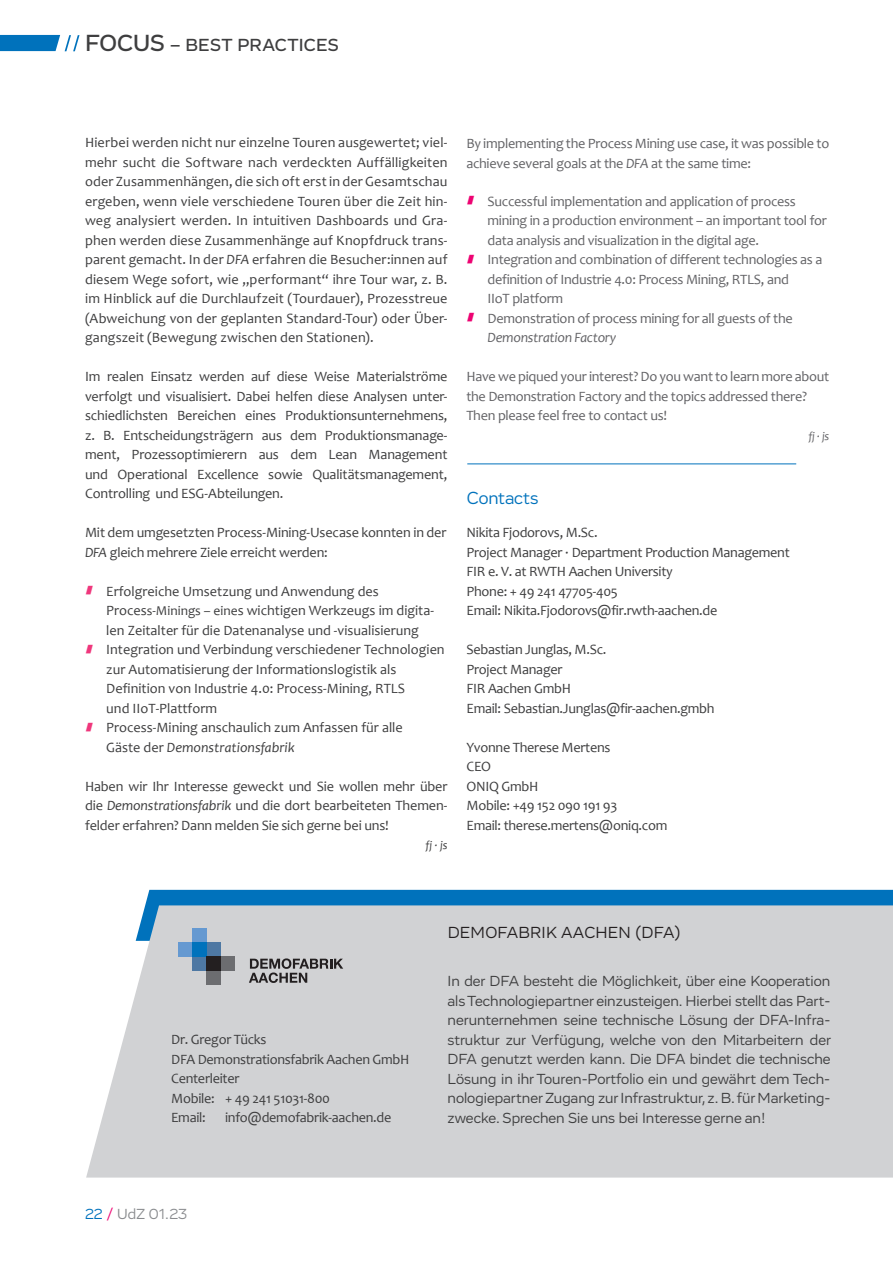
<style>
.page{position:relative;width:893px;height:1263px;background:#fff}
.page>*{position:absolute;margin:0;border:0;box-sizing:border-box;transform-origin:0 0}
.t1{font:500 18px "Vito";letter-spacing:.015em;color:#3e3e3f}
.t2{font:18px "Vito";letter-spacing:-.005em;color:#0072bc}
.t3{font:16.5px "Vito";letter-spacing:.015em;color:#231f20}
.t4{font:15px/19.5px "Vito";color:#3e3e3f;text-align:justify}
.t5{font:15px "Vito";letter-spacing:-.005em;color:#8a8c8f}
.t6{font:14.25px/19.5px "Candara";letter-spacing:-.01em;color:#3e3e3f}
.t7{font:14.25px/19.5px "Candara";letter-spacing:-.02em;color:#636366}
.t8{font:italic 14.25px "Candara";letter-spacing:-.02em;color:#636366}
.t9{font:italic 12px "Candara";color:#3e3e3f}
.t10{font:italic 12px "Candara";color:#636366}
.s1{font-size:24px}
.s2{font-style:italic}
.s3{font-size:13.5px}
.s4{color:#0072bc}
.s5{color:#ed0372}
</style>
<div class="page">
<svg style="left:0;top:35px;width:80px;height:16px"></svg>
<hr style="left:467px;top:464px;width:329px;height:1px;background:#0072bc">
<div style="left:145px;top:890px;width:748px;height:15px;background:#0072bc"></div>
<div style="left:86px;top:905px;width:807px;height:272px;background:#d1d2d4"></div>
<div style="left:178px;top:942px;width:14px;height:14px;background:#6599d1"></div>
<div style="left:207px;top:942px;width:14px;height:14px;background:#4e78a3"></div>
<div style="left:192px;top:956px;width:15px;height:14px;background:#4e78a3"></div>
<div style="left:192px;top:928px;width:15px;height:14px;background:#6599d1"></div>
<div style="left:192px;top:942px;width:15px;height:14px;background:#0072bc"></div>
<div style="left:207px;top:970px;width:14px;height:15px;background:#6c6d70"></div>
<div style="left:221px;top:956px;width:14px;height:14px;background:#6c6d70"></div>
<div style="left:207px;top:956px;width:14px;height:14px;background:#231f20"></div>
<svg style="left:249px;top:958px;width:94px;height:25px;background:#959496"></svg>
<p class="t1" style="left:85px;top:34px;width:255px"><span class="s1">FOCUS</span> – BEST PRACTICES</p>
<p class="t6" style="left:85px;top:133px;width:364px;text-align:justify">Hierbei werden nicht nur einzelne Touren ausgewertet; viel&shy;mehr sucht die Software nach verdeckten Auffälligkeiten oder Zusammenhängen, die sich oft erst in der Gesamtschau ergeben, wenn viele verschiedene Touren über die Zeit hin&shy;weg analysiert werden. In intuitiven Dashboards und Gra&shy;phen werden diese Zusammenhänge auf Knopfdruck trans&shy;parent gemacht. In der <span class="s2">DFA</span> erfahren die Besucher:innen auf diesem Wege sofort, wie „performant“ ihre Tour war, z. B. im Hinblick auf die Durchlaufzeit (Tourdauer), Prozesstreue (Abweichung von der geplanten Standard-Tour) oder Über&shy;gangszeit (Bewegung zwischen den Stationen).</p>
<p class="t6" style="left:85px;top:366px;width:364px;text-align:justify">Im realen Einsatz werden auf diese Weise Materialströme verfolgt und visualisiert. Dabei helfen diese Analysen unter&shy;schiedlichsten Bereichen eines Produktionsunternehmens, z. B. Entscheidungsträgern aus dem Produktionsmanage&shy;ment, Prozessoptimierern aus dem Lean Management und Operational Excellence sowie Qualitätsmanagement, Controlling und ESG-Abteilungen.</p>
<p class="t6" style="left:85px;top:522px;width:363px">Mit dem umgesetzten Process-Mining-Usecase konnten in der<br><span class="s2">DFA</span> gleich mehrere Ziele erreicht werden:</p>
<p class="t6" style="left:106px;top:581px;width:340px">Erfolgreiche Umsetzung und Anwendung des Proces<span class="s3">s-Minings – eine</span>s wichtigen Werkzeugs im digita&shy;len Zeitalter für die Datenanalyse und -visualisierung Integration und Verbindung verschiedener Technologien zur Automatisierung der Informationslogistik als Definition von Industrie 4.0: Process-Mining, RTLS<br>und IIoT-Plattform<br>Process-Mining anschaulich zum Anfassen für alle<br>Gäste der <span class="s2">Demonstrationsfabrik</span></p>
<p class="t6" style="left:85px;top:776px;width:364px;text-align:justify">Haben wir Ihr Interesse geweckt und Sie wollen mehr über die <span class="s2">Demonstrationsfabrik</span> und die dort bearbeiteten Themen&shy;felder erfahren? Dann melden Sie sich gerne bei uns!</p>
<p class="t9" style="left:425px;top:838px;width:24px">fj · js</p>
<p class="t7" style="left:466px;top:134px;width:364px">By implementing the Process Mining use case, it was possible to achieve several goals at the <span class="s2">DFA</span> at the same time:</p>
<p class="t7" style="left:488px;top:191px;width:341px">Successful implementation and application of process mining in a production environment – an important tool for data analysis and visualization in the digital age.<br>Integration and combination of different technologies as a definition of Industrie 4.0: Process Mining, RTLS, and<br>IIoT platform<br>Demonstration of process mining for all guests of the</p>
<p class="t8" style="left:488px;top:328px;width:130px">Demonstration Factory</p>
<p class="t7" style="left:466px;top:367px;width:364px">Have we piqued your interest? Do you want to learn more about the Demonstration Factory and the topics addressed there?<br>Then please feel free to contact us!</p>
<p class="t10" style="left:808px;top:428px;width:22px">fj · js</p>
<p class="t2" style="left:467px;top:487px;width:73px">Contacts</p>
<p class="t6" style="left:467px;top:523px;width:325px">Nikita Fjodorovs, M.Sc.<br>Project Manager · Department Production Management FIR e. V. at RWTH Aachen University<br>Phone: + 49 241 47705-405<br>Email: Nikita.Fjodorovs@fir.rwth-aachen.de</p>
<p class="t6" style="left:467px;top:640px;width:249px">Sebastian Junglas, M.Sc.<br>Project Manager<br>FIR Aachen GmbH<br>Email: Sebastian.Junglas@fir-aachen.gmbh</p>
<p class="t6" style="left:467px;top:737px;width:202px">Yvonne Therese Mertens<br>CEO<br>ONIQ GmbH<br>Mobile: +49 152 090 191 93<br>Email: therese.mertens@oniq.com</p>
<p class="t6" style="left:171px;top:1030px;width:240px">Dr. Gregor Tücks<br>DFA Demonstrationsfabrik Aachen GmbH<br>Centerleiter<br>Mobile: + 49 241 51031-800<br>Email:</p>
<p class="t6" style="left:225px;top:1108px;width:168px">info@demofabrik-aachen.de</p>
<p class="t5" style="left:85px;top:1205px;width:104px"><span class="s4">22</span> <span class="s5">/</span> UdZ 01.23</p>
<p class="t3" style="left:448px;top:923px;width:235px">DEMOFABRIK AACHEN (DFA)</p>
<p class="t4" style="left:448px;top:971px;width:385px">In der DFA besteht die Möglichkeit, über eine Kooperation als Technologiepartner einzusteigen. Hierbei stellt das Part&shy;nerunternehmen seine technische Lösung der DFA-Infra&shy;struktur zur Verfügung, welche von den Mitarbeitern der DFA genutzt werden kann. Die DFA bindet die technische Lösung in ihr Touren-Portfolio ein und gewährt dem Tech&shy;nologiepartner Zugang zur Infrastruktur, z. B. für Marketing&shy;zwecke. Sprechen Sie uns bei Interesse gerne an!</p>
</div>
